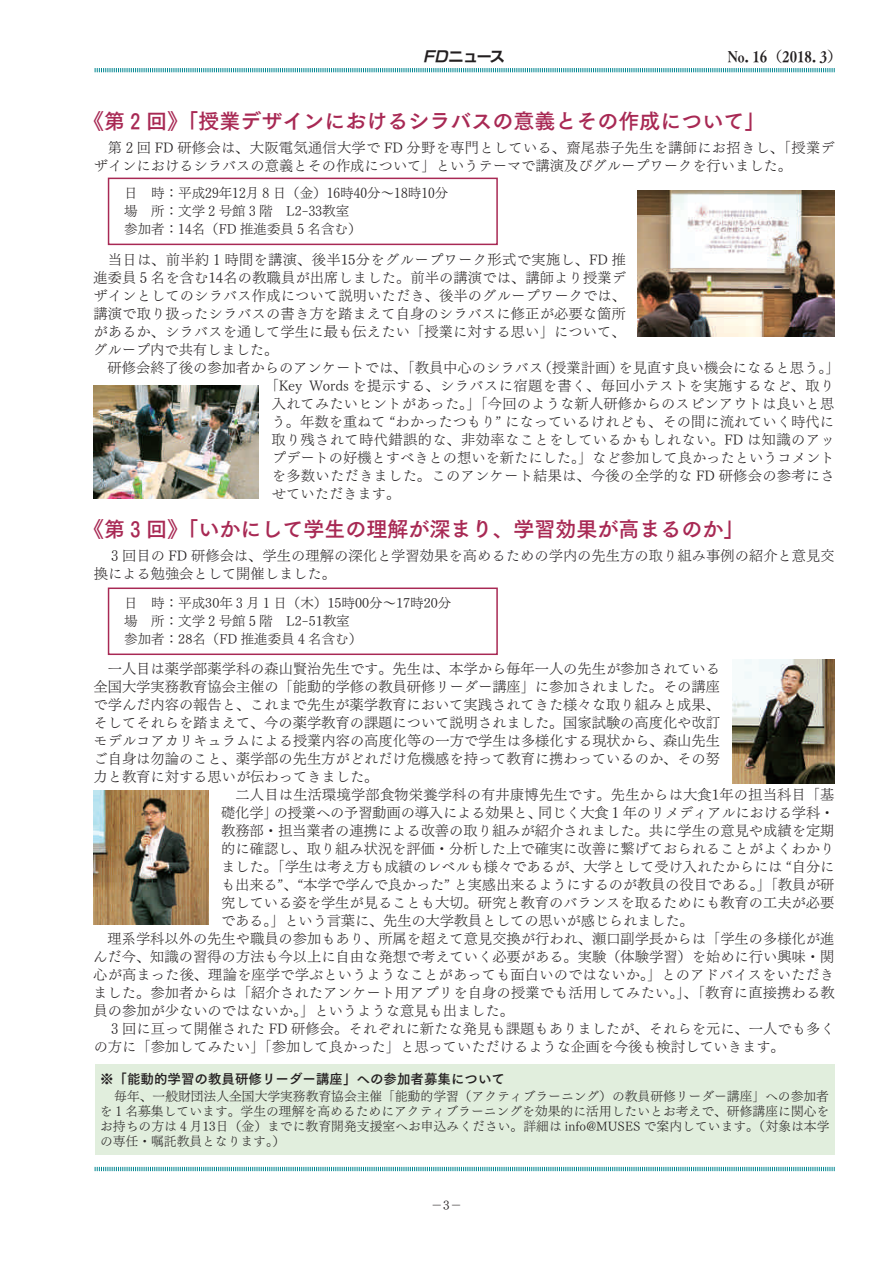
<style>
.page{position:relative;width:893px;height:1263px;background:#fff}
.page>*{position:absolute;margin:0;border:0;box-sizing:border-box;transform-origin:0 0}
.t1{font:21px "Tsuku Go Pro B";color:#a82954}
.t2{font:15px "New Rodin Pro B";color:#231f20}
.t3{font:14.85px "Tsuku A Old Min Pr 6 E";color:#231f20;scale:.8 1}
.t4{font:14.25px/18px "Tsuku Min Pro L";color:#231f20}
.t5{font:14.25px "Tsuku Min Pro L";letter-spacing:.03em;color:#231f20}
.t6{font:14.25px "Tsuku Min Pro L";letter-spacing:.025em;color:#231f20}
.t7{font:14.25px "Tsuku Min Pro L";letter-spacing:.02em;color:#231f20}
.t8{font:13.5px/18px "Tsuku Min Pro L";color:#231f20}
.t9{font:13.5px "Tsuku Go Pro B";color:#231f20}
.t10{font:12.75px/15px "Tsuku Min Pro L";letter-spacing:.005em;color:#231f20;text-align:justify}
.s1{font-style:italic}
.s2{font-family:"Tsuku A Old Min Pr 6 M"}
.s3{font-family:"CID Zen Suuji Tsukushi Min L"}
</style>
<div class="page">
<svg style="left:94px;top:1166px;width:741px;height:6px"></svg>
<svg style="left:94px;top:68px;width:741px;height:5px"></svg>
<div style="left:108px;top:178px;width:390px;height:67px;border:2px solid #a82954"></div>
<div style="left:108px;top:587px;width:390px;height:68px;border:2px solid #a82954"></div>
<img style="left:638px;top:190px;width:197px;height:147px">
<img style="left:94px;top:385px;width:164px;height:113px">
<div style="left:95px;top:1064px;width:740px;height:90px;background:#e1eedd"></div>
<img style="left:732px;top:659px;width:103px;height:124px">
<img style="left:94px;top:790px;width:114px;height:134px">
<p class="t2" style="left:423px;top:43px;width:83px"><span class="s1">FD</span>ニュース</p>
<p class="t3" style="left:728px;top:48px;width:144px">No. 16<span class="s2">（</span>2018. 3<span class="s2">）</span></p>
<h1 class="t1" style="left:83px;top:102px;width:684px">《第２回》「授業デザインにおけるシラバスの意義とその作成について」</h1>
<p class="t4" style="left:94px;top:136px;width:742px;text-indent:14px">第<span class="s3">２</span>回 FD 研修会は、大阪電気通信大学で FD 分野を専門としている、齋尾恭子先生を講師にお招きし、「授業デザインにおけるシラバスの意義とその作成について」というテーマで講演及びグループワークを行いました。</p>
<p class="t8" style="left:124px;top:183px;width:325px">日　時：平成29年12月<span class="s3">８</span>日（金）16時40分～18時10分場　所：文学<span class="s3">２</span>号館<span class="s3">３</span>階　L2-33教室<br>参加者：14名（FD 推進委員<span class="s3">５</span>名含む）</p>
<p class="t4" style="left:93px;top:249px;width:534px;text-align:justify;text-indent:15px">当日は、前半約<span class="s3">１</span>時間を講演、後半15分をグループワーク形式で実施し、FD 推進委員<span class="s3">５</span>名を含む14名の教職員が出席しました。前半の講演では、講師より授業デザインとしてのシラバス作成について説明いただき、後半のグループワークでは、講演で取り扱ったシラバスの書き方を踏まえて自身のシラバスに修正が必要な箇所があるか、シラバスを通して学生に最も伝えたい「授業に対する思い」について、グループ内で共有しました。</p>
<p class="t4" style="left:107px;top:357px;width:734px">研修会終了後の参加者からのアンケートでは、「教員中心のシラバス（授業計画）を見直す良い機会になると思う。」</p>
<p class="t5" style="left:265px;top:373px;width:571px">「Key Words を提示する、シラバスに宿題を書く、毎回小テストを実施するなど、取り</p>
<p class="t4" style="left:272px;top:393px;width:564px">入れてみたいヒントがあった。」「今回のような新人研修からのスピンアウトは良いと思</p>
<p class="t4" style="left:272px;top:411px;width:564px">う。年数を重ねて “わかったつもり” になっているけれども、その間に流れていく時代に</p>
<p class="t6" style="left:271px;top:427px;width:565px">取り残されて時代錯誤的な、非効率なことをしているかもしれない。FD は知識のアッ</p>
<p class="t4" style="left:272px;top:447px;width:564px">プデートの好機とすべきとの想いを新たにした。」など参加して良かったというコメント</p>
<p class="t7" style="left:272px;top:463px;width:564px">を多数いただきました。このアンケート結果は、今後の全学的な FD 研修会の参考にさ</p>
<p class="t4" style="left:272px;top:483px;width:130px">せていただきます。</p>
<h1 class="t1" style="left:83px;top:511px;width:663px">《第３回》「いかにして学生の理解が深まり、学習効果が高まるのか」</h1>
<p class="t4" style="left:94px;top:545px;width:743px;text-indent:14px"><span class="s3">３</span>回目の FD 研修会は、学生の理解の深化と学習効果を高めるための学内の先生方の取り組み事例の紹介と意見交換による勉強会として開催しました。</p>
<p class="t8" style="left:124px;top:593px;width:329px">日　時：平成30年<span class="s3">３</span>月<span class="s3">１</span>日（木）15時00分～17時20分場　所：文学<span class="s3">２</span>号館<span class="s3">５</span>階　L2-51教室<br>参加者：28名（FD 推進委員<span class="s3">４</span>名含む）</p>
<p class="t4" style="left:108px;top:657px;width:614px">一人目は薬学部薬学科の森山賢治先生です。先生は、本学から毎年一人の先生が参加されている</p>
<p class="t4" style="left:94px;top:675px;width:628px">全国大学実務教育協会主催の「能動的学修の教員研修リーダー講座」に参加されました。その講座</p>
<p class="t4" style="left:94px;top:693px;width:628px">で学んだ内容の報告と、これまで先生が薬学教育において実践されてきた様々な取り組みと成果、</p>
<p class="t4" style="left:94px;top:711px;width:628px">そしてそれらを踏まえて、今の薬学教育の課題について説明されました。国家試験の高度化や改訂</p>
<p class="t4" style="left:94px;top:729px;width:628px">モデルコアカリキュラムによる授業内容の高度化等の一方で学生は多様化する現状から、森山先生</p>
<p class="t4" style="left:94px;top:747px;width:628px">ご自身は勿論のこと、薬学部の先生方がどれだけ危機感を持って教育に携わっているのか、その努</p>
<p class="t4" style="left:94px;top:765px;width:286px">力と教育に対する思いが伝わってきました。</p>
<p class="t4" style="left:236px;top:783px;width:600px">二人目は生活環境学部食物栄養学科の有井康博先生です。先生からは大食1年の担当科目「基</p>
<p class="t4" style="left:221px;top:801px;width:615px">礎化学」の授業への予習動画の導入による効果と、同じく大食<span class="s3">１</span>年のリメディアルにおける学科・</p>
<p class="t4" style="left:221px;top:819px;width:615px">教務部・担当業者の連携による改善の取り組みが紹介されました。共に学生の意見や成績を定期</p>
<p class="t4" style="left:221px;top:837px;width:615px">的に確認し、取り組み状況を評価・分析した上で確実に改善に繋げておられることがよくわかり</p>
<p class="t4" style="left:221px;top:855px;width:615px">ました。「学生は考え方も成績のレベルも様々であるが、大学として受け入れたからには “自分に</p>
<p class="t4" style="left:221px;top:873px;width:615px">も出来る”、“本学で学んで良かった” と実感出来るようにするのが教員の役目である。」「教員が研</p>
<p class="t4" style="left:221px;top:891px;width:615px">究している姿を学生が見ることも大切。研究と教育のバランスを取るためにも教育の工夫が必要</p>
<p class="t4" style="left:221px;top:909px;width:474px">である。」という言葉に、先生の大学教員としての思いが感じられました。</p>
<p class="t4" style="left:108px;top:927px;width:728px">理系学科以外の先生や職員の参加もあり、所属を超えて意見交換が行われ、瀬口副学長からは「学生の多様化が進</p>
<p class="t4" style="left:93px;top:945px;width:742px">んだ今、知識の習得の方法も今以上に自由な発想で考えていく必要がある。実験（体験学習）を始めに行い興味・関</p>
<p class="t4" style="left:93px;top:963px;width:742px">心が高まった後、理論を座学で学ぶというようなことがあっても面白いのではないか。」とのアドバイスをいただき</p>
<p class="t4" style="left:93px;top:981px;width:743px">ました。参加者からは「紹介されたアンケート用アプリを自身の授業でも活用してみたい。」、「教育に直接携わる教</p>
<p class="t4" style="left:94px;top:999px;width:422px">員の参加が少ないのではないか。」というような意見も出ました。</p>
<p class="t4" style="left:108px;top:1017px;width:728px"><span class="s3">３</span>回に亘って開催された FD 研修会。それぞれに新たな発見も課題もありましたが、それらを元に、一人でも多く</p>
<p class="t4" style="left:94px;top:1035px;width:693px">の方に「参加してみたい」「参加して良かった」と思っていただけるような企画を今後も検討していきます。</p>
<p class="t9" style="left:100px;top:1067px;width:406px">※「能動的学習の教員研修リーダー講座」への参加者募集について</p>
<p class="t10" style="left:100px;top:1087px;width:731px;text-indent:15px">毎年、一般財団法人全国大学実務教育協会主催「能動的学習（アクティブラーニング）の教員研修リーダー講座」への参加者を<span class="s3">１</span>名募集しています。学生の理解を高めるためにアクティブラーニングを効果的に活用したいとお考えで、研修講座に関心をお持ちの方は<span class="s3">４</span>月13日（金）までに教育開発支援室へお申込みください。詳細は info@MUSES で案内しています。（対象は本学の専任・嘱託教員となります。）</p>
<p class="t10" style="left:430px;top:1196px;width:34px">－3－</p>
</div>
